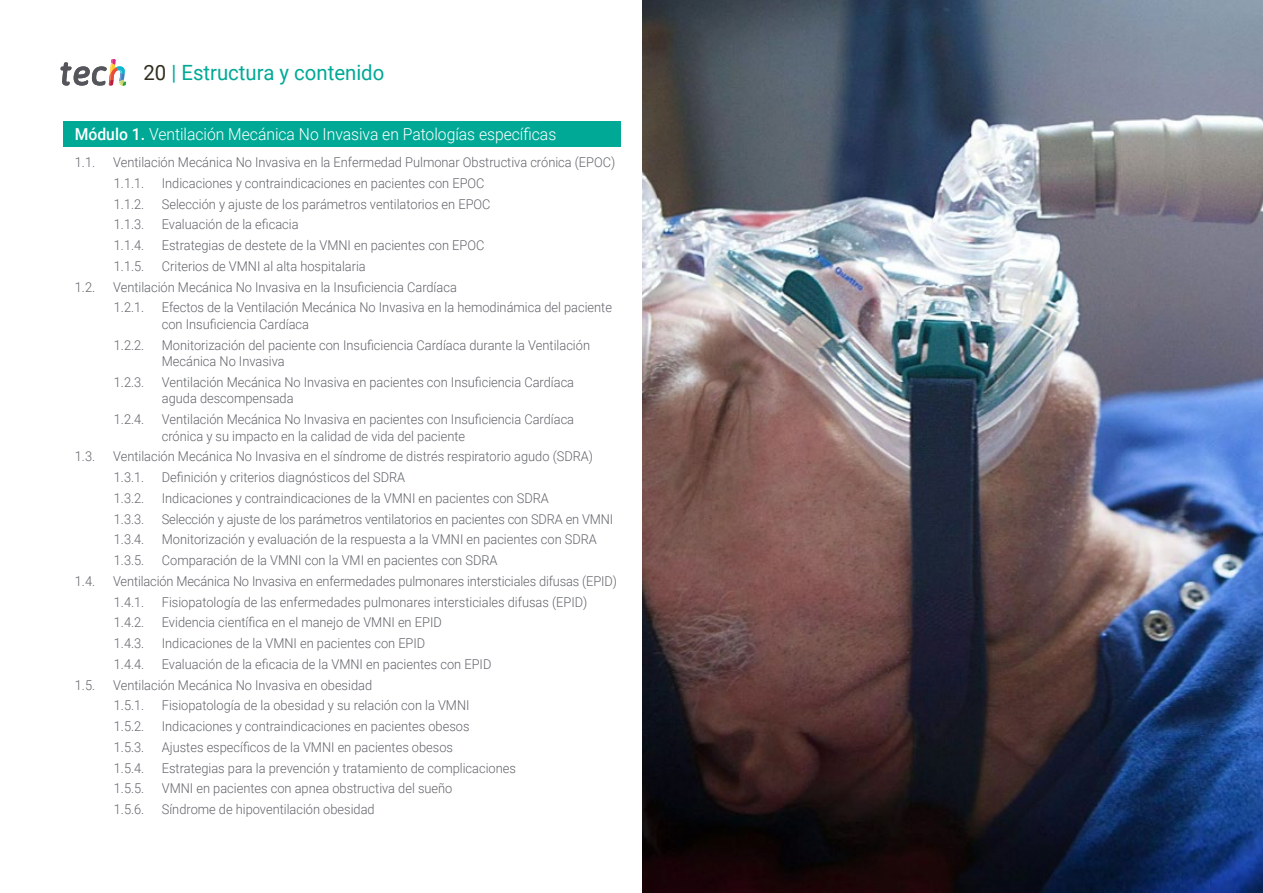
<style>
.page{position:relative;width:1263px;height:893px;background:#fff}
.page>*{position:absolute;margin:0;border:0;box-sizing:border-box;transform-origin:0 0}
.t1{font:21px "Roboto";color:#00a996}
.t2{font:300 16.5px "Roboto";color:#fff;scale:.95 1}
.t3{font:300 13.5px/20.7px "Roboto";color:#61646a;scale:.95 1}
.s1{color:#312e20}
.s2{font-weight:500}
</style>
<div class="page">
<img style="left:642px;top:0;width:621px;height:893px">
<div style="left:64px;top:121px;width:557px;height:25px;background:#00a996"></div>
<svg style="left:61px;top:59px;width:65px;height:27px"></svg>
<h1 class="t1" style="left:144px;top:57px;width:242px"><span class="s1">20</span> | Estructura y contenido</h1>
<p class="t2" style="left:75px;top:123px;width:508px"><span class="s2">Módulo 1.</span> Ventilación Mecánica No Invasiva en Patologías específicas</p>
<p class="t3" style="left:75px;top:151px;width:23px">1.1.</p>
<p class="t3" style="left:113px;top:151px;width:530px">Ventilación Mecánica No Invasiva en la Enfermedad Pulmonar Obstructiva crónica (EPOC)<br>1.1.1.</p>
<p class="t3" style="left:162px;top:172px;width:341px">Indicaciones y contraindicaciones en pacientes con EPOC</p>
<p class="t3" style="left:114px;top:193px;width:34px">1.1.2.</p>
<p class="t3" style="left:162px;top:193px;width:348px">Selección y ajuste de los parámetros ventilatorios en EPOC</p>
<p class="t3" style="left:114px;top:214px;width:34px">1.1.3.</p>
<p class="t3" style="left:162px;top:214px;width:145px">Evaluación de la eficacia</p>
<p class="t3" style="left:114px;top:234px;width:34px">1.1.4.</p>
<p class="t3" style="left:162px;top:234px;width:341px">Estrategias de destete de la VMNI en pacientes con EPOC</p>
<p class="t3" style="left:114px;top:255px;width:34px">1.1.5.</p>
<p class="t3" style="left:162px;top:255px;width:216px">Criterios de VMNI al alta hospitalaria</p>
<p class="t3" style="left:75px;top:276px;width:23px">1.2.</p>
<p class="t3" style="left:113px;top:276px;width:363px">Ventilación Mecánica No Invasiva en la Insuficiencia Cardíaca<br>1.2.1.</p>
<p class="t3" style="left:162px;top:299px;width:475px;line-height:16.5px">Efectos de la Ventilación Mecánica No Invasiva en la hemodinámica del paciente con Insuficiencia Cardíaca</p>
<p class="t3" style="left:114px;top:334px;width:34px">1.2.2.</p>
<p class="t3" style="left:162px;top:336px;width:452px;line-height:16.5px">Monitorización del paciente con Insuficiencia Cardíaca durante la Ventilación<br>Mecánica No Invasiva</p>
<p class="t3" style="left:114px;top:371px;width:34px">1.2.3.</p>
<p class="t3" style="left:162px;top:373px;width:435px;line-height:16.5px">Ventilación Mecánica No Invasiva en pacientes con Insuficiencia Cardíaca aguda descompensada</p>
<p class="t3" style="left:114px;top:408px;width:34px">1.2.4.</p>
<p class="t3" style="left:162px;top:411px;width:435px;line-height:16.5px">Ventilación Mecánica No Invasiva en pacientes con Insuficiencia Cardíaca crónica y su impacto en la calidad de vida del paciente</p>
<p class="t3" style="left:75px;top:446px;width:23px">1.3.</p>
<p class="t3" style="left:113px;top:446px;width:507px">Ventilación Mecánica No Invasiva en el síndrome de distrés respiratorio agudo (SDRA)<br>1.3.1.</p>
<p class="t3" style="left:162px;top:466px;width:258px">Definición y criterios diagnósticos del SDRA</p>
<p class="t3" style="left:114px;top:487px;width:34px">1.3.2.</p>
<p class="t3" style="left:162px;top:487px;width:409px">Indicaciones y contraindicaciones de la VMNI en pacientes con SDRA</p>
<p class="t3" style="left:114px;top:508px;width:34px">1.3.3.</p>
<p class="t3" style="left:162px;top:508px;width:477px">Selección y ajuste de los parámetros ventilatorios en pacientes con SDRA en VMNI</p>
<p class="t3" style="left:114px;top:529px;width:34px">1.3.4.</p>
<p class="t3" style="left:162px;top:529px;width:459px">Monitorización y evaluación de la respuesta a la VMNI en pacientes con SDRA</p>
<p class="t3" style="left:114px;top:549px;width:34px">1.3.5.</p>
<p class="t3" style="left:162px;top:549px;width:355px">Comparación de la VMNI con la VMI en pacientes con SDRA</p>
<p class="t3" style="left:75px;top:570px;width:23px">1.4.</p>
<p class="t3" style="left:113px;top:570px;width:532px">Ventilación Mecánica No Invasiva en enfermedades pulmonares intersticiales difusas (EPID)<br>1.4.1.</p>
<p class="t3" style="left:162px;top:591px;width:449px">Fisiopatología de las enfermedades pulmonares intersticiales difusas (EPID)</p>
<p class="t3" style="left:114px;top:612px;width:34px">1.4.2.</p>
<p class="t3" style="left:162px;top:612px;width:296px">Evidencia científica en el manejo de VMNI en EPID</p>
<p class="t3" style="left:114px;top:632px;width:34px">1.4.3.</p>
<p class="t3" style="left:162px;top:632px;width:279px">Indicaciones de la VMNI en pacientes con EPID</p>
<p class="t3" style="left:114px;top:653px;width:34px">1.4.4.</p>
<p class="t3" style="left:162px;top:653px;width:348px">Evaluación de la eficacia de la VMNI en pacientes con EPID</p>
<p class="t3" style="left:75px;top:674px;width:23px">1.5.</p>
<p class="t3" style="left:113px;top:674px;width:274px">Ventilación Mecánica No Invasiva en obesidad<br>1.5.1.</p>
<p class="t3" style="left:162px;top:695px;width:325px">Fisiopatología de la obesidad y su relación con la VMNI</p>
<p class="t3" style="left:114px;top:715px;width:34px">1.5.2.</p>
<p class="t3" style="left:162px;top:715px;width:325px">Indicaciones y contraindicaciones en pacientes obesos</p>
<p class="t3" style="left:114px;top:736px;width:34px">1.5.3.</p>
<p class="t3" style="left:162px;top:736px;width:308px">Ajustes específicos de la VMNI en pacientes obesos</p>
<p class="t3" style="left:114px;top:757px;width:34px">1.5.4.</p>
<p class="t3" style="left:162px;top:757px;width:374px">Estrategias para la prevención y tratamiento de complicaciones</p>
<p class="t3" style="left:114px;top:778px;width:34px">1.5.5.</p>
<p class="t3" style="left:162px;top:778px;width:307px">VMNI en pacientes con apnea obstructiva del sueño</p>
<p class="t3" style="left:114px;top:798px;width:34px">1.5.6.</p>
<p class="t3" style="left:162px;top:798px;width:226px">Síndrome de hipoventilación obesidad</p>
</div>
